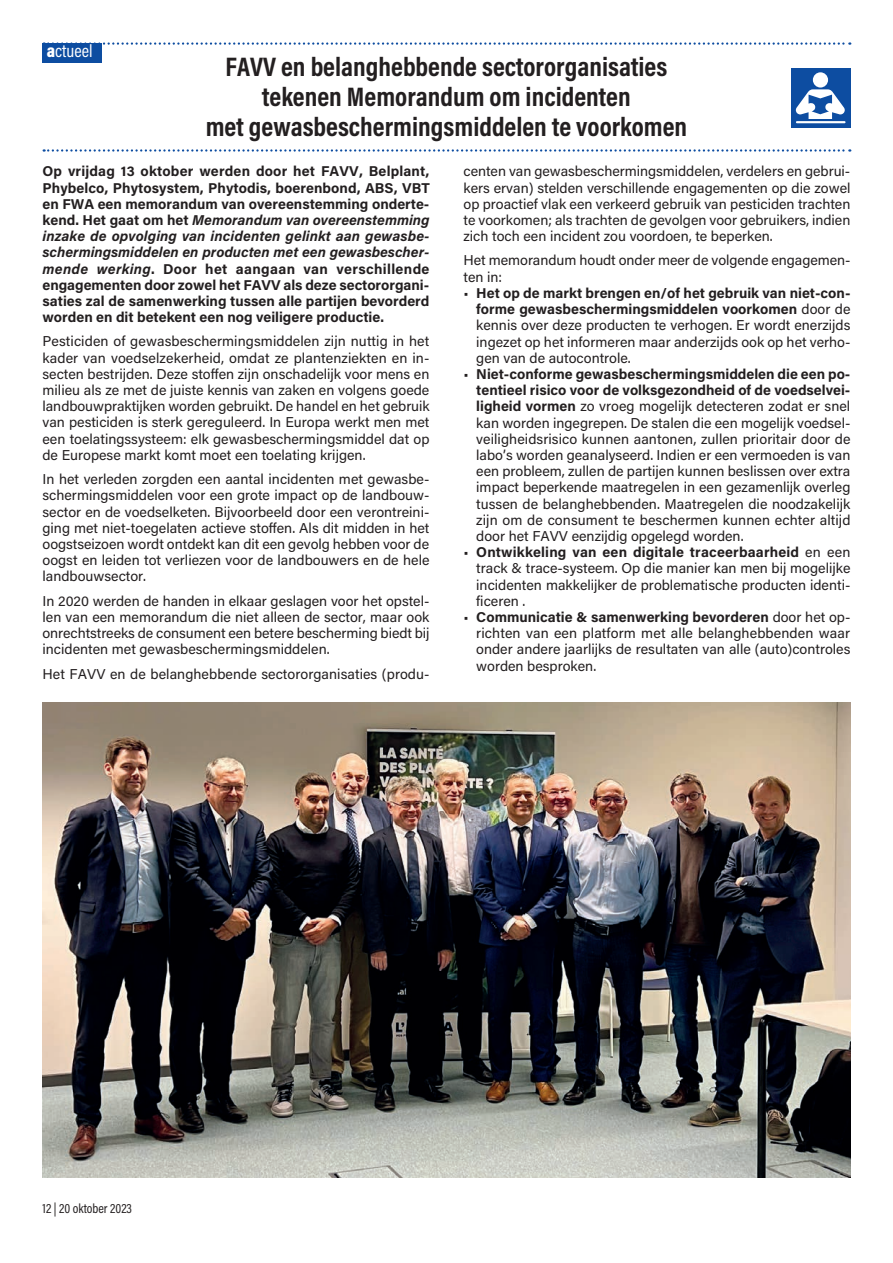
<style>
.page{position:relative;width:893px;height:1263px;background:#fff}
.page>*{position:absolute;margin:0;border:0;box-sizing:border-box;transform-origin:0 0}
.t1{font:700 27px/30px "Acumin Pro Cond";color:#231f20;text-align:center}
.t2{font:18px "Acumin Pro Cond";color:#fff}
.t3{font:14.25px/16.2px "Acumin Pro";color:#231f20;text-align:justify}
.t4{font:700 14.25px/16.2px "Acumin Pro";color:#231f20;text-align:justify}
.t5{font:13.5px "Acumin Pro Cond";color:#231f20}
.s1{font-weight:900}
.s2{font-style:italic}
.s3{font-weight:700}
</style>
<div class="page">
<svg style="left:44px;top:42px;width:806px;height:3px"></svg>
<svg style="left:44px;top:149px;width:806px;height:3px"></svg>
<div style="left:791px;top:68px;width:59px;height:60px;background:#0d4da1"></div>
<svg style="left:796px;top:72px;width:49px;height:51px"></svg>
<div style="left:43px;top:43px;width:59px;height:20px;background:#0d4da1"></div>
<img style="left:43px;top:702px;width:807px;height:476px">
<p class="t2" style="left:47px;top:39px;width:47px"><span class="s1">a</span>ctueel</p>
<h1 class="t1" style="left:206px;top:51px;width:483px">FAVV en belanghebbende sectororganisaties tekenen Memorandum om incidenten<br>met gewasbeschermingsmiddelen te voorkomen</h1>
<p class="t4" style="left:43px;top:163px;width:389px">Op vrijdag 13 oktober werden door het FAVV, Belplant, Phybelco, Phytosystem, Phytodis, boerenbond, ABS, VBT en FWA een memorandum van overeenstemming onderte&shy;kend. Het gaat om het <span class="s2">Memorandum van overeenstemming inzake de opvolging van incidenten gelinkt aan gewasbe&shy;schermingsmiddelen en producten met een gewasbescher&shy;mende werking</span>. Door het aangaan van verschillende engagementen door zowel het FAVV als deze sectororgani&shy;saties zal de samenwerking tussen alle partijen bevorderd worden en dit betekent een nog veiligere productie.</p>
<p class="t3" style="left:43px;top:333px;width:389px">Pesticiden of gewasbeschermingsmiddelen zijn nuttig in het kader van voedselzekerheid, omdat ze plantenziekten en in&shy;secten bestrijden. Deze stoffen zijn onschadelijk voor mens en milieu als ze met de juiste kennis van zaken en volgens goede landbouwpraktijken worden gebruikt. De handel en het gebruik van pesticiden is sterk gereguleerd. In Europa werkt men met een toelatingssysteem: elk gewasbeschermingsmiddel dat op de Europese markt komt moet een toelating krijgen.</p>
<p class="t3" style="left:43px;top:470px;width:388px">In het verleden zorgden een aantal incidenten met gewasbe&shy;schermingsmiddelen voor een grote impact op de landbouw&shy;sector en de voedselketen. Bijvoorbeeld door een verontreini&shy;ging met niet-toegelaten actieve stoffen. Als dit midden in het oogstseizoen wordt ontdekt kan dit een gevolg hebben voor de oogst en leiden tot verliezen voor de landbouwers en de hele landbouwsector.</p>
<p class="t3" style="left:43px;top:592px;width:389px">In 2020 werden de handen in elkaar geslagen voor het opstel&shy;len van een memorandum die niet alleen de sector, maar ook onrechtstreeks de consument een betere bescherming biedt bij incidenten met gewasbeschermingsmiddelen.</p>
<p class="t3" style="left:43px;top:665px;width:388px">Het FAVV en de belanghebbende sectororganisaties (produ-</p>
<p class="t3" style="left:463px;top:163px;width:388px">centen van gewasbeschermingsmiddelen, verdelers en gebrui&shy;kers ervan) stelden verschillende engagementen op die zowel op proactief vlak een verkeerd gebruik van pesticiden trachten te voorkomen; als trachten de gevolgen voor gebruikers, indien zich toch een incident zou voordoen, te beperken.</p>
<p class="t3" style="left:463px;top:252px;width:389px">Het memorandum houdt onder meer de volgende engagemen&shy;ten in:</p>
<p class="t3" style="left:476px;top:284px;width:376px;text-indent:-13px">• <span class="s3">Het op de markt brengen en/of het gebruik van niet-con&shy;forme gewasbeschermingsmiddelen voorkomen</span> door de kennis over deze producten te verhogen. Er wordt enerzijds ingezet op het informeren maar anderzijds ook op het verho&shy;gen van de autocontrole.</p>
<p class="t3" style="left:476px;top:365px;width:376px;text-indent:-13px">• <span class="s3">Niet-conforme gewasbeschermingsmiddelen die een po&shy;tentieel risico voor de volksgezondheid of de voedselvei&shy;ligheid vormen</span> zo vroeg mogelijk detecteren zodat er snel kan worden ingegrepen. De stalen die een mogelijk voedsel&shy;veiligheidsrisico kunnen aantonen, zullen prioritair door de labo’s worden geanalyseerd. Indien er een vermoeden is van een probleem, zullen de partijen kunnen beslissen over extra impact beperkende maatregelen in een gezamenlijk overleg tussen de belanghebbenden. Maatregelen die noodzakelijk zijn om de consument te beschermen kunnen echter altijd door het FAVV eenzijdig opgelegd worden.</p>
<p class="t3" style="left:476px;top:543px;width:376px;text-indent:-13px">• <span class="s3">Ontwikkeling van een digitale traceerbaarheid</span> en een track &amp; trace-systeem. Op die manier kan men bij mogelijke incidenten makkelijker de problematische producten identi&shy;ficeren .</p>
<p class="t3" style="left:476px;top:608px;width:376px;text-indent:-13px">• <span class="s3">Communicatie &amp; samenwerking bevorderen</span> door het op&shy;richten van een platform met alle belanghebbenden waar onder andere jaarlijks de resultaten van alle (auto)controles worden besproken.</p>
<p class="t5" style="left:43px;top:1200px;width:91px">12 | 20 oktober 2023</p>
</div>
